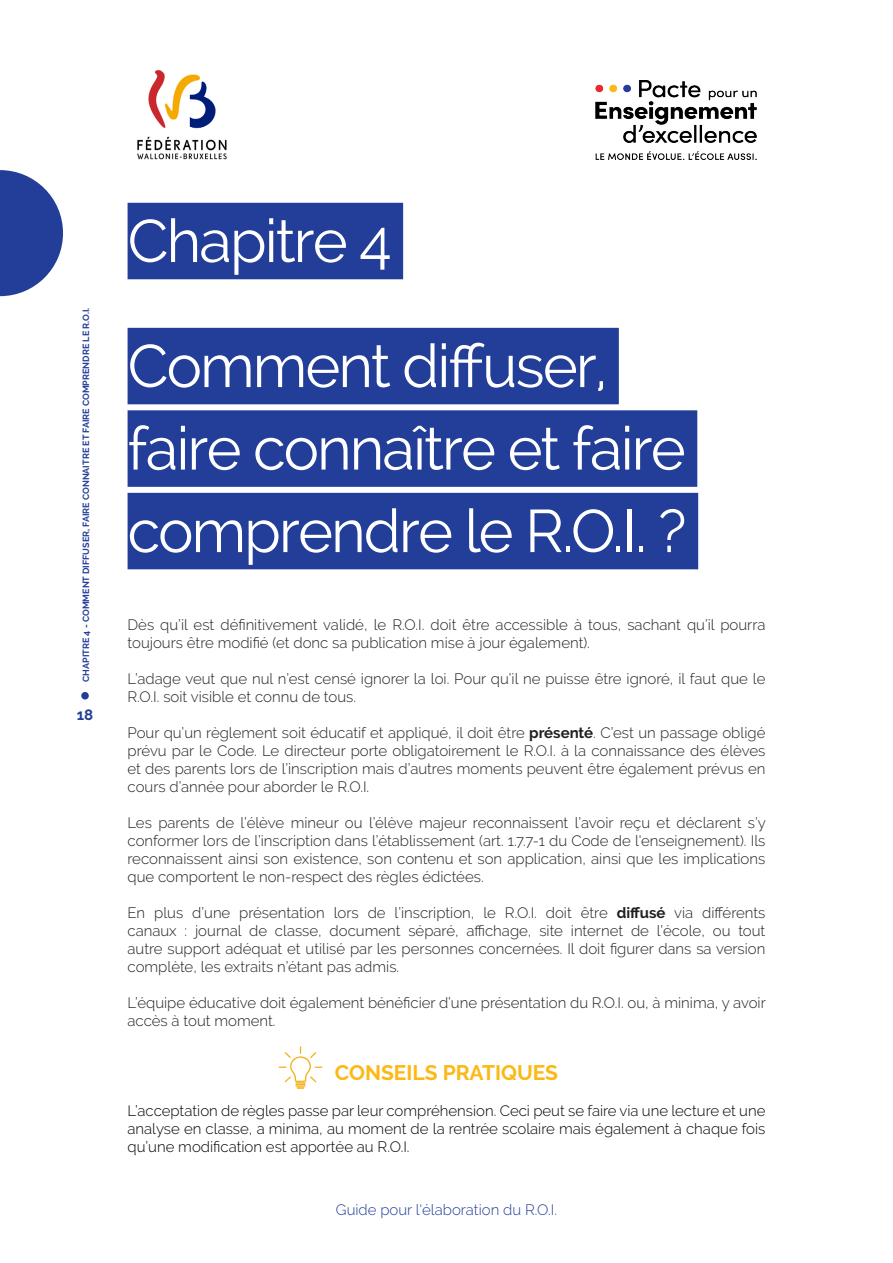
<style>
.page{position:relative;width:893px;height:1263px;background:#fff}
.page>*{position:absolute;margin:0;border:0;box-sizing:border-box;transform-origin:0 0}
.t1{font:60px/82.5px "Raleway";letter-spacing:-.03em;color:#fff}
.Texte_courant{font:700 21px "Raleway";color:#fcb814}
.Texte_courant-2{font:300 15px/18px "Raleway";color:#231f20}
.Texte_courant-3{font:300 15px/18px "Raleway";color:#000;text-align:justify}
.t2{font:300 15px "Raleway";color:#233e98}
.t3{font:700 15px "Raleway";color:#233e98}
.Texte_courant-4{font:700 9px "Raleway";color:#233e98}
.s1{font-weight:700}
</style>
<div class="page">
<img style="left:137px;top:70px;width:90px;height:90px">
<img style="left:596px;top:81px;width:161px;height:78px">
<div style="left:128px;top:203px;width:275px;height:76px;background:#233e98"></div>
<div style="left:128px;top:328px;width:491px;height:76px;background:#233e98"></div>
<div style="left:128px;top:410px;width:569px;height:77px;background:#233e98"></div>
<div style="left:128px;top:493px;width:570px;height:76px;background:#233e98"></div>
<img style="left:278px;top:1046px;width:45px;height:43px">
<div style="left:81px;top:692px;width:8px;height:7px;background:#233e98;border-radius:50%"></div>
<svg style="left:0;top:170px;width:63px;height:126px"></svg>
<p class="Texte_courant-4" style="left:81px;top:682px;width:375px;rotate:-90deg">CHAPITRE 4 - COMMENT DIFFUSER, FAIRE CONNAITRE ET FAIRE COMPRENDRE LE R.O.I.</p>
<p class="t3" style="left:77px;top:706px;width:18px">18</p>
<p class="t1" style="left:128px;top:199px;width:265px">Chapitre 4</p>
<p class="t1" style="left:128px;top:325px;width:560px">Comment diffuser, faire connaître et faire comprendre le R.O.I. ?</p>
<p class="Texte_courant-2" style="left:128px;top:616px;width:639px">Dès qu’il est définitivement validé, le R.O.I. doit être accessible à tous, sachant qu’il pourra toujours être modifié (et donc sa publication mise à jour également).</p>
<p class="Texte_courant-2" style="left:128px;top:670px;width:639px">L’adage veut que nul n’est censé ignorer la loi. Pour qu’il ne puisse être ignoré, il faut que le<br>R.O.I. soit visible et connu de tous.</p>
<p class="Texte_courant-2" style="left:128px;top:724px;width:639px;text-align:justify">Pour qu’un règlement soit éducatif et appliqué, il doit être <span class="s1">présenté</span>. C’est un passage obligé prévu par le Code. Le directeur porte obligatoirement le R.O.I. à la connaissance des élèves et des parents lors de l’inscription mais d’autres moments peuvent être également prévus en cours d’année pour aborder le R.O.I.</p>
<p class="Texte_courant-2" style="left:128px;top:814px;width:640px;text-align:justify">Les parents de l’élève mineur ou l’élève majeur reconnaissent l’avoir reçu et déclarent s’y conformer lors de l’inscription dans l’établissement (art. 1.7.7-1 du Code de l'enseignement). Ils reconnaissent ainsi son existence, son contenu et son application, ainsi que les implications que comportent le non-respect des règles édictées.</p>
<p class="Texte_courant-2" style="left:128px;top:904px;width:639px;text-align:justify">En plus d’une présentation lors de l’inscription, le R.O.I. doit être <span class="s1">diffusé</span> via différents canaux : journal de classe, document séparé, affichage, site internet de l’école, ou tout autre support adéquat et utilisé par les personnes concernées. Il doit figurer dans sa version complète, les extraits n’étant pas admis.</p>
<p class="Texte_courant-2" style="left:128px;top:994px;width:640px">L’équipe éducative doit également bénéficier d’une présentation du R.O.I. ou, à minima, y avoir accès à tout moment.</p>
<p class="Texte_courant" style="left:335px;top:1061px;width:225px">CONSEILS PRATIQUES</p>
<p class="Texte_courant-3" style="left:128px;top:1102px;width:639px">L’acceptation de règles passe par leur compréhension. Ceci peut se faire via une lecture et une analyse en classe, a minima, au moment de la rentrée scolaire mais également à chaque fois qu’une modification est apportée au R.O.I.</p>
<p class="t2" style="left:336px;top:1201px;width:223px">Guide pour l'élaboration du R.O.I.</p>
</div>
